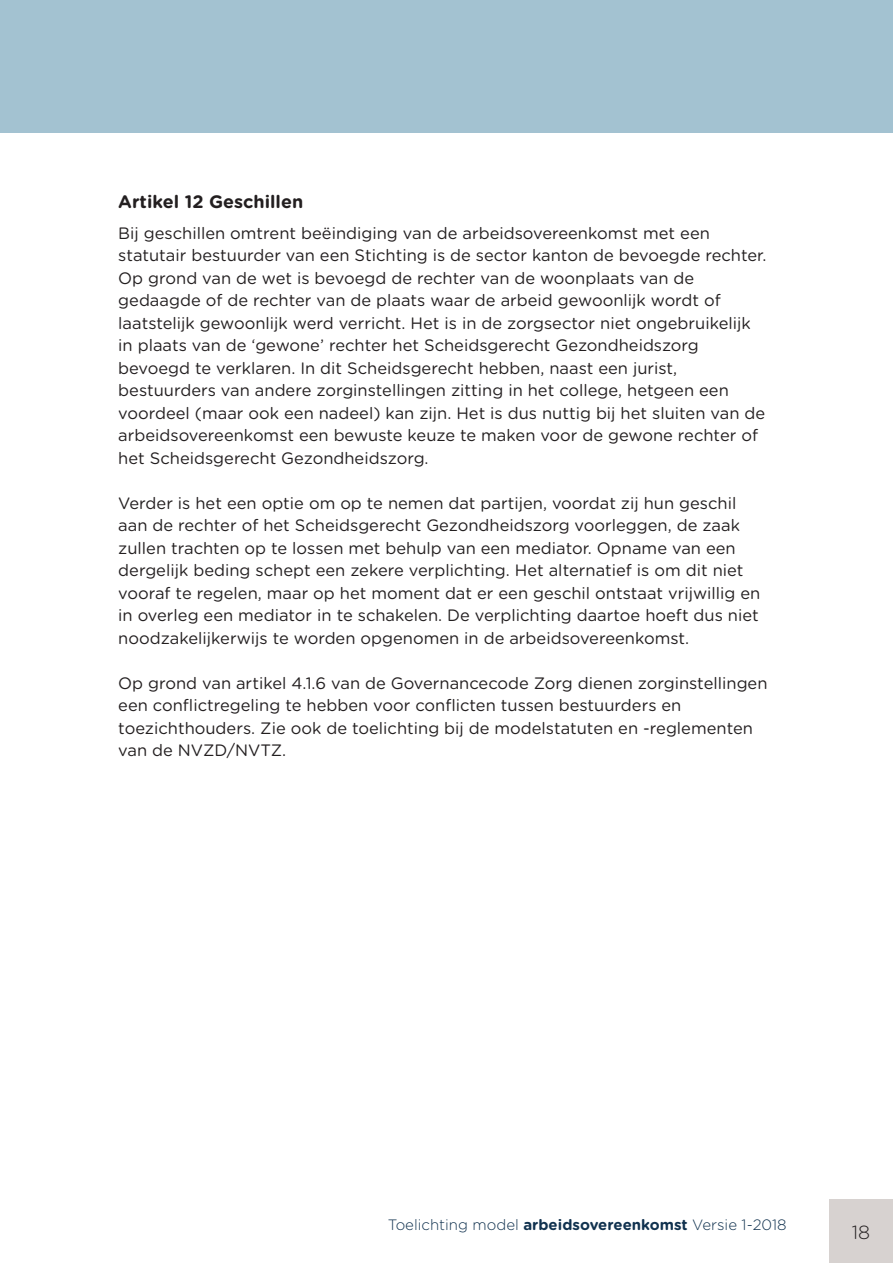
<style>
.page{position:relative;width:893px;height:1263px;background:#fff}
.page>*{position:absolute;margin:0;border:0;box-sizing:border-box;transform-origin:0 0}
.t1{font:300 19.05px "Gotham Rounded";color:#231f20}
.Heading_2{font:700 18px "Gotham Rounded";color:#231f20}
._05_BROODTEKST{font:16.5px/22.5px "Gotham Rounded";color:#231f20}
.t2{font:300 15px "Gotham Rounded";color:#11324f}
.s1{font-weight:700}
</style>
<div class="page">
<div style="left:829px;top:1199px;width:64px;height:64px;background:#d7d2d0"></div>
<div style="left:0;top:0;width:893px;height:133px;background:#a3c2d1"></div>
<p class="Heading_2" style="left:118px;top:188px;width:186px">Artikel 12 Geschillen</p>
<p class="_05_BROODTEKST" style="left:118px;top:221px;width:650px">Bij geschillen omtrent beëindiging van de arbeidsovereenkomst met een statutair bestuurder van een Stichting is de sector kanton de bevoegde rechter.<br>Op grond van de wet is bevoegd de rechter van de woonplaats van de gedaagde of de rechter van de plaats waar de arbeid gewoonlijk wordt of laatstelijk gewoonlijk werd verricht. Het is in de zorgsector niet ongebruikelijk in plaats van de ‘gewone’ rechter het Scheidsgerecht Gezondheidszorg bevoegd te verklaren. In dit Scheidsgerecht hebben, naast een jurist, bestuurders van andere zorginstellingen zitting in het college, hetgeen een voordeel (maar ook een nadeel) kan zijn. Het is dus nuttig bij het sluiten van de arbeidsovereenkomst een bewuste keuze te maken voor de gewone rechter of het Scheidsgerecht Gezondheidszorg.</p>
<p class="_05_BROODTEKST" style="left:118px;top:491px;width:644px">Verder is het een optie om op te nemen dat partijen, voordat zij hun geschil aan de rechter of het Scheidsgerecht Gezondheidszorg voorleggen, de zaak zullen trachten op te lossen met behulp van een mediator. Opname van een dergelijk beding schept een zekere verplichting. Het alternatief is om dit niet vooraf te regelen, maar op het moment dat er een geschil ontstaat vrijwillig en in overleg een mediator in te schakelen. De verplichting daartoe hoeft dus niet noodzakelijkerwijs te worden opgenomen in de arbeidsovereenkomst.</p>
<p class="_05_BROODTEKST" style="left:118px;top:671px;width:651px">Op grond van artikel 4.1.6 van de Governancecode Zorg dienen zorginstellingen een conflictregeling te hebben voor conflicten tussen bestuurders en toezichthouders. Zie ook de toelichting bij de modelstatuten en -reglementen van de NVZD/NVTZ.</p>
<p class="t2" style="left:388px;top:1215px;width:400px">Toelichting model <span class="s1">arbeidsovereenkomst</span> Versie 1-2018</p>
<p class="t1" style="left:852px;top:1219px;width:20px">18</p>
</div>
